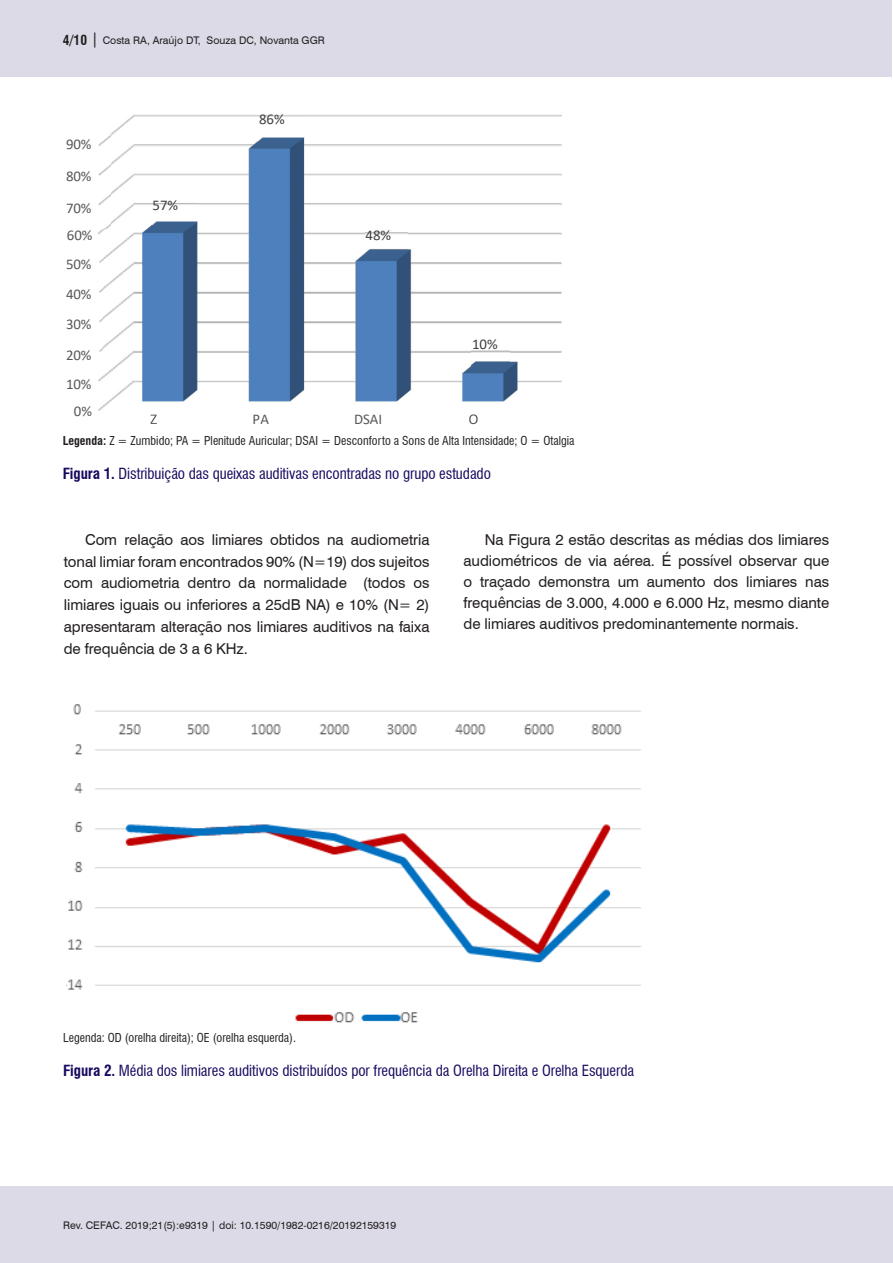
<style>
.page{position:relative;width:893px;height:1263px;background:#fff}
.page>*{position:absolute;margin:0;border:0;box-sizing:border-box;transform-origin:0 0}
.Corpo_do_texto{font:15px/21.8px "Swiss 721 BT";letter-spacing:-.005em;color:#231f20;text-align:justify}
.Titulo_tabelas_e_gr{font:condensed 15px "Swiss 721 BT";letter-spacing:-.005em;color:#18085f}
.t1{font:14.85px/30.3px "Calibri";letter-spacing:-.015em;color:#585858;text-align:justify}
.t2{font:14.85px "Calibri";color:#404040}
.Legendas{font:condensed 12px "Swiss 721 BT";color:#231f20}
.t3{font:10.5px "Swiss 721 BT";color:#231f20}
.s1{font-weight:700;font-stretch:condensed;font-size:13.5px}
.s2{font-size:15px}
.s3{font-weight:700}
</style>
<div class="page">
<div style="left:0;top:1186px;width:892px;height:77px;background:#dcdae7"></div>
<div style="left:0;top:0;width:892px;height:77px;background:#dcdae7"></div>
<img style="left:98px;top:114px;width:464px;height:297px">
<img style="left:259px;top:114px;width:45px;height:29px">
<img style="left:98px;top:134px;width:13px;height:94px">
<img style="left:152px;top:198px;width:44px;height:29px">
<img style="left:365px;top:228px;width:42px;height:27px">
<img style="left:98px;top:255px;width:4px;height:118px">
<img style="left:471px;top:336px;width:39px;height:30px">
<svg style="left:151px;top:415px;width:6px;height:9px"></svg>
<svg style="left:469px;top:414px;width:9px;height:10px"></svg>
<img style="left:66px;top:704px;width:575px;height:319px">
<p class="t3" style="left:63px;top:33px;width:263px"><span class="s1">4/10</span> <span class="s2">|</span> Costa RA, Araújo DT, Souza DC, Novanta GGR</p>
<p class="t1" style="left:66px;top:128px;width:27px;line-height:32px">90% 80% 70%</p>
<p class="t2" style="left:152px;top:195px;width:27px">57%</p>
<p class="t2" style="left:259px;top:109px;width:27px">86%</p>
<p class="t1" style="left:67px;top:220px;width:27px">60%</p>
<p class="t2" style="left:365px;top:225px;width:27px">48%</p>
<p class="t1" style="left:66px;top:248px;width:27px">50% 40% 30% 20%</p>
<p class="t2" style="left:472px;top:333px;width:27px">10%</p>
<p class="t1" style="left:66px;top:371px;width:27px;line-height:26.2px;text-align:center">10%<br>0%</p>
<p class="t1" style="left:253px;top:403px;width:18px">PA</p>
<p class="t1" style="left:354px;top:403px;width:30px">DSAI</p>
<p class="Legendas" style="left:63px;top:434px;width:513px"><span class="s3">Legenda:</span> Z = Zumbido; PA = Plenitude Auricular; DSAI = Desconforto a Sons de Alta Intensidade; O = Otalgia</p>
<p class="Titulo_tabelas_e_gr" style="left:63px;top:465px;width:430px"><span class="s3">Figura 1.</span> Distribuição das queixas auditivas encontradas no grupo estudado</p>
<p class="Corpo_do_texto" style="left:64px;top:528px;width:367px;text-indent:21px">Com relação aos limiares obtidos na audiometria tonal limiar foram encontrados 90% (N=19) dos sujeitos com audiometria dentro da normalidade (todos os limiares iguais ou inferiores a 25dB NA) e 10% (N= 2) apresentaram alteração nos limiares auditivos na faixa de frequência de 3 a 6 KHz.</p>
<p class="Corpo_do_texto" style="left:463px;top:528px;width:367px;line-height:21px;text-indent:21px">Na Figura 2 estão descritas as médias dos limiares audiométricos de via aérea. É possível observar que o traçado demonstra um aumento dos limiares nas frequências de 3.000, 4.000 e 6.000 Hz, mesmo diante de limiares auditivos predominantemente normais.</p>
<p class="Legendas" style="left:63px;top:1031px;width:235px">Legenda: OD (orelha direita); OE (orelha esquerda).</p>
<p class="Titulo_tabelas_e_gr" style="left:63px;top:1062px;width:573px"><span class="s3">Figura 2.</span> Média dos limiares auditivos distribuídos por frequência da Orelha Direita e Orelha Esquerda</p>
<p class="t3" style="left:63px;top:1218px;width:335px">Rev. CEFAC. 2019;21(5):e9319 | doi: 10.1590/1982-0216/20192159319</p>
</div>
